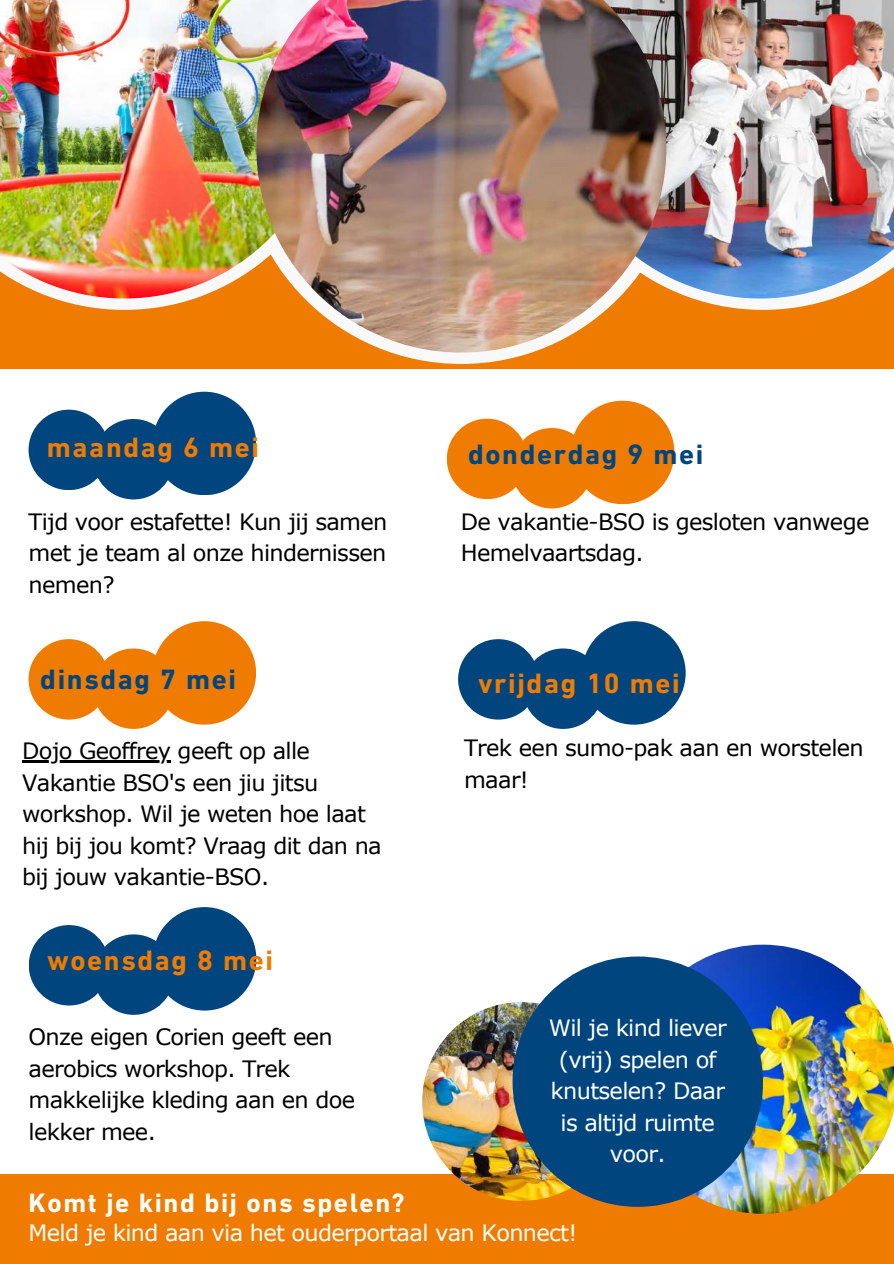
<style>
.page{position:relative;width:894px;height:1264px;background:#fff}
.page>*{position:absolute;margin:0;border:0;box-sizing:border-box;transform-origin:0 0}
.t1{font:700 28.5px "DIN Next W1 G";letter-spacing:.06em;color:#ef7c00}
.t2{font:700 28.5px "DIN Next W1 G";letter-spacing:.06em;color:#00457e}
.t3{font:700 27px "DIN Next W1 G";letter-spacing:.06em;color:#fff}
.t4{font:22.5px/31.5px "Verdana";letter-spacing:-.03em;color:#000}
.t5{font:22.5px/31.5px "Verdana";letter-spacing:-.03em;color:#fff;text-align:center}
</style>
<div class="page">
<div style="left:0;top:0;width:893px;height:401px;background:#ef7c00"></div>
<svg style="left:390px;top:352px;width:143px;height:12px;fill:#f9f9f9"></svg>
<svg style="left:691px;top:298px;width:144px;height:12px;fill:#f9f9f9"></svg>
<svg style="left:53px;top:298px;width:143px;height:12px;fill:#f9f9f9"></svg>
<img style="left:666px;top:0;width:227px;height:298px">
<img style="left:0;top:0;width:256px;height:298px">
<img style="left:256px;top:0;width:410px;height:352px">
<div style="left:0;top:369px;width:893px;height:831px;background:#fff"></div>
<div style="left:0;top:1174px;width:893px;height:89px;background:#ef7c00"></div>
<img style="left:422px;top:1002px;width:199px;height:198px;border-radius:50%">
<img style="left:628px;top:944px;width:265px;height:269px">
<div style="left:512px;top:956px;width:250px;height:250px;background:#00457e;border-radius:50%"></div>
<div style="left:29px;top:409px;width:80px;height:81px;background:#00457e;border-radius:50%"></div>
<div style="left:93px;top:419px;width:81px;height:80px;background:#00457e;border-radius:50%"></div>
<div style="left:152px;top:392px;width:104px;height:103px;background:#00457e;border-radius:50%"></div>
<div style="left:458px;top:639px;width:80px;height:80px;background:#00457e;border-radius:50%"></div>
<div style="left:522px;top:648px;width:81px;height:81px;background:#00457e;border-radius:50%"></div>
<div style="left:582px;top:621px;width:103px;height:103px;background:#00457e;border-radius:50%"></div>
<div style="left:29px;top:925px;width:80px;height:80px;background:#00457e;border-radius:50%"></div>
<div style="left:93px;top:934px;width:81px;height:80px;background:#00457e;border-radius:50%"></div>
<div style="left:153px;top:907px;width:103px;height:103px;background:#00457e;border-radius:50%"></div>
<div style="left:29px;top:639px;width:80px;height:80px;background:#ef7c00;border-radius:50%"></div>
<div style="left:93px;top:648px;width:81px;height:81px;background:#ef7c00;border-radius:50%"></div>
<div style="left:152px;top:621px;width:104px;height:103px;background:#ef7c00;border-radius:50%"></div>
<div style="left:446px;top:418px;width:81px;height:81px;background:#ef7c00;border-radius:50%"></div>
<div style="left:511px;top:428px;width:81px;height:80px;background:#ef7c00;border-radius:50%"></div>
<div style="left:570px;top:401px;width:104px;height:103px;background:#ef7c00;border-radius:50%"></div>
<hr style="left:22px;top:760px;width:148px;height:2px;background:#000">
<p class="t1" style="left:47px;top:436px;width:214px">maandag 6 mei</p>
<p class="t2" style="left:468px;top:443px;width:237px">donderdag 9 mei</p>
<p class="t4" style="left:29px;top:505px;width:360px;text-align:justify">Tijd voor estafette! Kun jij samen met je team al onze hindernissen nemen?</p>
<p class="t4" style="left:461px;top:505px;width:410px">De vakantie-BSO is gesloten vanwege<br>Hemelvaartsdag.</p>
<p class="t2" style="left:40px;top:668px;width:197px">dinsdag 7 mei</p>
<p class="t4" style="left:22px;top:734px;width:361px">Dojo Geoffrey geeft op alle<br>Vakantie BSO's een jiu jitsu workshop. Wil je weten hoe laat hij bij jou komt? Vraag dit dan na bij jouw vakantie-BSO.</p>
<p class="t1" style="left:47px;top:948px;width:228px">woensdag 8 mei</p>
<p class="t4" style="left:29px;top:1020px;width:328px">Onze eigen Corien geeft een aerobics workshop. Trek makkelijke kleding aan en doe lekker mee.</p>
<p class="t1" style="left:478px;top:671px;width:203px">vrijdag 10 mei</p>
<p class="t4" style="left:464px;top:731px;width:401px">Trek een sumo-pak aan en worstelen maar!</p>
<p class="t5" style="left:548px;top:1011px;width:179px">Wil je kind liever (vrij) spelen of knutselen? Daar is altijd ruimte voor.</p>
<p class="t3" style="left:29px;top:1191px;width:377px">Komt je kind bij ons spelen?</p>
<p class="t5" style="left:29px;top:1216px;width:550px">Meld je kind aan via het ouderportaal van Konnect!</p>
</div>
